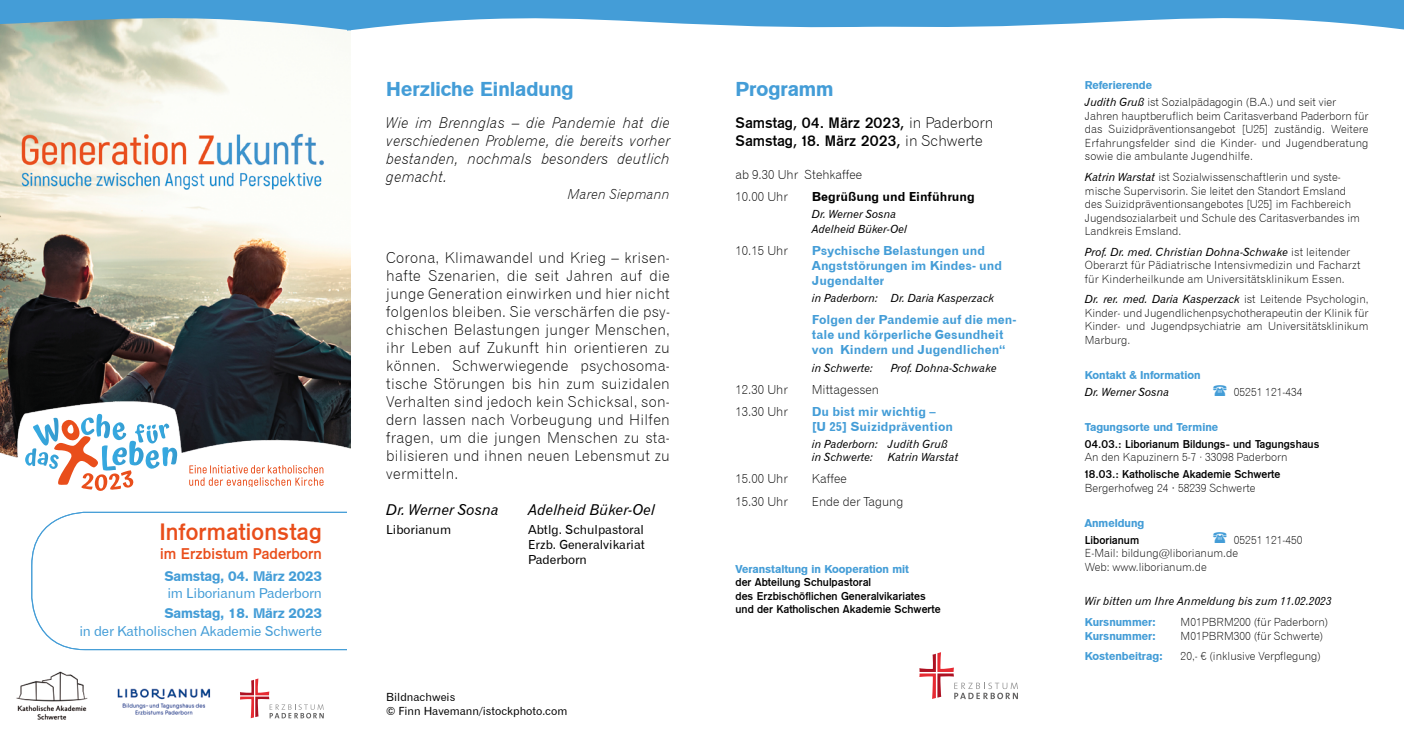
<style>
.page{position:relative;width:1404px;height:745px;background:#fff}
.page>*{position:absolute;margin:0;border:0;box-sizing:border-box;transform-origin:0 0}
.t1{font:23.5px "Gothic 725 BT Bold A";letter-spacing:.01em;color:#e94e1b}
.t2{font:20px "Gothic 725 BT Black A";color:#449dd7}
.t3{font:15.38px "Gothic 725 BT Bold A";color:#e94e1b}
.t4{font:15px/18px "Gothic 720 BT Light B";letter-spacing:.02em;color:#000;text-align:justify}
.t5{font:15px/18px "Gothic 720 BT Light Italic B";letter-spacing:.01em;color:#000;text-align:justify}
.t6{font:15px/18px "Gothic 725 BT Bold A";color:#000}
.t7{font:15px "Gothic 720 BT Italic B";color:#000}
.t8{font:13.75px "Gothic 720 BT Roman B";letter-spacing:-.015em;color:#449dd7}
.t9{font:13.75px "Gothic 725 BT Black A";letter-spacing:-.015em;color:#449dd7}
.t10{font:13.75px "Gothic 720 BT Light Italic B";letter-spacing:.01em;color:#000}
.t11{font:12.5px/15px "Gothic 720 BT Bold B";color:#449dd7}
.t12{font:12.5px/22.1px "Gothic 720 BT Light B";color:#000}
.t13{font:12.5px/15px "Gothic 720 BT Roman B";color:#000;text-align:justify}
.t14{font:12.5px "Gothic 720 BT Bold B";color:#000}
.t15{font:11.25px/13.5px "Gothic 720 BT Light B";color:#000}
.t16{font:11.25px/15px "Gothic 720 BT Italic B";color:#000}
.t17{font:11.25px/13.5px "Gothic 725 BT Bold A";color:#000}
.t18{font:11.25px "Gothic 725 BT Black A";color:#449dd7}
.t19{font:11.25px/13.5px "Gothic 720 BT Roman B";color:#000}
.s1{font-family:"Gothic 720 BT"}
.s2{font-family:"Gothic 720 BT Light B"}
.s3{font-family:"Gothic 720 BT Italic B"}
.s4{font-family:"Arial"}
</style>
<div class="page">
<svg style="left:919px;top:652px;width:98px;height:46px"></svg>
<svg style="left:240px;top:678px;width:83px;height:40px"></svg>
<img style="left:0;top:60px;width:351px;height:328px">
<img style="left:0;top:388px;width:351px;height:150px">
<img style="left:117px;top:688px;width:94px;height:27px">
<img style="left:16px;top:671px;width:72px;height:49px">
<svg style="left:25px;top:413px;width:152px;height:77px"></svg>
<svg style="left:189px;top:465px;width:134px;height:21px"></svg>
<div style="left:31px;top:511px;width:384px;height:138px;border:1px solid #449dd7;border-radius:53px"></div>
<div style="left:347px;top:482px;width:82px;height:184px;background:#fff"></div>
<svg style="left:1070px;top:0;width:333px;height:30px;fill:#449dd7"></svg>
<svg style="left:351px;top:0;width:719px;height:31px;fill:#449dd7"></svg>
<svg style="left:0;top:0;width:351px;height:60px"></svg>
<h1 class="t1" style="left:159px;top:518px;width:164px">Informationstag</h1>
<h3 class="t3" style="left:160px;top:544px;width:163px">im Erzbistum Paderborn</h3>
<p class="t9" style="left:164px;top:567px;width:159px">Samstag, 04. März 2023</p>
<p class="t8" style="left:167px;top:584px;width:156px">im Liborianum Paderborn</p>
<p class="t9" style="left:164px;top:604px;width:159px">Samstag, 18. März 2023</p>
<p class="t8" style="left:79px;top:622px;width:244px">in der Katholischen Akademie Schwerte</p>
<h2 class="t2" style="left:386px;top:77px;width:189px">Herzliche Einladung</h2>
<h3 class="t5" style="left:386px;top:114px;width:285px">Wie im Brennglas – die Pandemie hat die verschiedenen Probleme, die bereits vorher bestanden, nochmals besonders deutlich gemacht.</h3>
<p class="t10" style="left:567px;top:185px;width:104px">Maren Siepmann</p>
<p class="t4" style="left:386px;top:248px;width:285px">Corona, Klimawandel und Krieg – krisen&shy;hafte Szenarien, die seit Jahren auf die junge Generation einwirken und hier nicht folgenlos bleiben. Sie verschärfen die psy&shy;chischen Belastungen junger Menschen, ihr Leben auf Zukunft hin orientieren zu können. Schwerwiegende psychosoma&shy;tische Störungen bis hin zum suizidalen Verhalten sind jedoch kein Schicksal, son&shy;dern lassen nach Vorbeugung und Hilfen fragen, um die jungen Menschen zu sta&shy;bilisieren und ihnen neuen Lebensmut zu vermitteln.</p>
<h3 class="t7" style="left:386px;top:500px;width:114px">Dr. Werner Sosna</h3>
<h3 class="t7" style="left:528px;top:500px;width:128px">Adelheid Büker-Oel</h3>
<p class="t13" style="left:386px;top:521px;width:66px">Liborianum</p>
<p class="t13" style="left:528px;top:521px;width:118px">Abtlg. Schulpastoral Erzb. G<span class="s1">e</span>neralvikariat Paderborn</p>
<p class="t19" style="left:386px;top:689px;width:182px">Bildnachweis<br>© Finn Havemann/istockphoto.com</p>
<h2 class="t2" style="left:735px;top:77px;width:99px">Programm</h2>
<h3 class="t6" style="left:735px;top:114px;width:259px">Samstag, 04. März 2023, <span class="s2">in Paderborn<br></span>Samstag, 18. März 2023, <span class="s2">in Schwerte</span></h3>
<p class="t12" style="left:735px;top:163px;width:128px">ab 9.30 Uhr Stehkaffee<br>10.00 Uhr</p>
<p class="t14" style="left:811px;top:189px;width:164px">Begrüßung und Einführung</p>
<p class="t16" style="left:811px;top:206px;width:97px">Dr. Werner Sosna<br>Adelheid Büker-Oel</p>
<p class="t12" style="left:735px;top:239px;width:54px">10.15 Uhr</p>
<p class="t11" style="left:811px;top:243px;width:192px">Psychische Belastungen und<br>Angststörungen im Kindes- und<br>Jugendalter</p>
<p class="t16" style="left:811px;top:290px;width:184px">in Paderborn: Dr. Daria Kasperzack</p>
<p class="t11" style="left:811px;top:312px;width:206px">Folgen der Pandemie auf die men&shy;tale und körperliche Gesundheit von Kindern und Jugendlichen“</p>
<p class="t16" style="left:811px;top:359px;width:63px">in Schwerte:</p>
<p class="t16" style="left:890px;top:359px;width:107px">Prof. Dohna-Schwake</p>
<p class="t12" style="left:735px;top:378px;width:54px">12.30 Uhr</p>
<p class="t12" style="left:811px;top:378px;width:69px">Mittagessen</p>
<p class="t12" style="left:735px;top:400px;width:54px">13.30 Uhr</p>
<p class="t11" style="left:811px;top:403px;width:143px">Du bist mir wichtig – [U 25] Suizidprävention</p>
<p class="t16" style="left:811px;top:436px;width:137px;line-height:13.5px">in Paderborn: Judith Gruß in Schwerte:</p>
<p class="t16" style="left:887px;top:449px;width:72px">Katrin Warstat</p>
<p class="t12" style="left:735px;top:467px;width:54px">15.00 Uhr</p>
<p class="t12" style="left:811px;top:467px;width:36px">Kaffee</p>
<p class="t12" style="left:735px;top:489px;width:54px">15.30 Uhr</p>
<p class="t12" style="left:811px;top:489px;width:93px">Ende der Tagung</p>
<p class="t18" style="left:735px;top:561px;width:175px">Veranstaltung in Kooperation mit</p>
<p class="t17" style="left:735px;top:575px;width:206px">der Abteilung Schulpastoral<br>des Erzbischöflichen Generalvikariates und der Katholischen Akademie Schwerte</p>
<p class="t18" style="left:1084px;top:78px;width:69px">Referierende</p>
<p class="t15" style="left:1084px;top:95px;width:285px"><span class="s3">Judith Gruß</span> ist Sozialpädagogin (B.A.) und seit vier Jahren hauptberuflich beim Caritasverband Paderborn für das Suizidpräventionsangebot [U25] zuständig. Weitere Erfahrungsfelder sind die Kinder- und Jugendberatung sowie die ambulante Jugendhilfe.</p>
<p class="t15" style="left:1084px;top:170px;width:276px"><span class="s3">Katrin Warstat</span> ist Sozialwissenschaftlerin und syste&shy;mische Supervisorin. Sie leitet den Standort Emsland des Suizidpräventionsangebotes [U25] im Fachbereich Jugendsozialarbeit und Schule des Caritasverbandes im Landkreis Emsland.</p>
<p class="t16" style="left:1084px;top:244px;width:267px">Prof. Dr. med. Christian Dohna-Schwake <span class="s2">ist leitender</span></p>
<p class="t15" style="left:1084px;top:258px;width:277px">Oberarzt für Pädiatrische Intensivmedizin und Facharzt für Kinderheilkunde am Universitätsklinikum Essen.</p>
<p class="t16" style="left:1084px;top:291px;width:285px">Dr. rer. med. Daria Kasperzack <span class="s2">ist Leitende Psychologin,</span></p>
<p class="t15" style="left:1084px;top:306px;width:285px;text-align:justify">Kinder- und Jugendlichenpsychotherapeutin der Klinik für Kinder- und Jugendpsychiatrie am Universitätsklinikum Marburg.</p>
<p class="t18" style="left:1084px;top:367px;width:117px">Kontakt &amp; Information</p>
<p class="t16" style="left:1084px;top:384px;width:86px">Dr. Werner Sosna</p>
<p class="t15" style="left:1233px;top:384px;width:70px">05251 121-434</p>
<p class="t18" style="left:1084px;top:419px;width:135px">Tagungsorte und Termine</p>
<p class="t17" style="left:1084px;top:437px;width:236px">04.03.: Liborianum Bildungs- und Tagungshaus</p>
<p class="t15" style="left:1084px;top:450px;width:204px">An den Kapuzinern 5-7 · 33098 Paderborn</p>
<p class="t17" style="left:1084px;top:467px;width:197px">18.03.: Katholische Akademie Schwerte</p>
<p class="t15" style="left:1084px;top:480px;width:172px">Bergerhofweg 24 <span class="s4">·</span> 58239 Schwerte</p>
<p class="t18" style="left:1084px;top:515px;width:61px">Anmeldung</p>
<p class="t17" style="left:1084px;top:532px;width:56px">Liborianum</p>
<p class="t15" style="left:1084px;top:532px;width:219px;text-indent:149px">05251 121-450<br>E-Mail: bildung@liborianum.de<br>Web: www.liborianum.de</p>
<p class="t16" style="left:1084px;top:593px;width:248px">Wir bitten um Ihre Anmeldung bis zum 11.02.2023</p>
<p class="t18" style="left:1084px;top:614px;width:73px">Kursnummer:</p>
<p class="t15" style="left:1180px;top:614px;width:149px">M01PBRM200 (für Paderborn)</p>
<p class="t18" style="left:1084px;top:628px;width:73px">Kursnummer:</p>
<p class="t15" style="left:1180px;top:628px;width:144px">M01PBRM300 (für Schwerte)</p>
<p class="t18" style="left:1084px;top:649px;width:79px">Kostenbeitrag:</p>
<p class="t15" style="left:1180px;top:649px;width:142px">20,- € (inklusive Verpflegung)</p>
</div>
